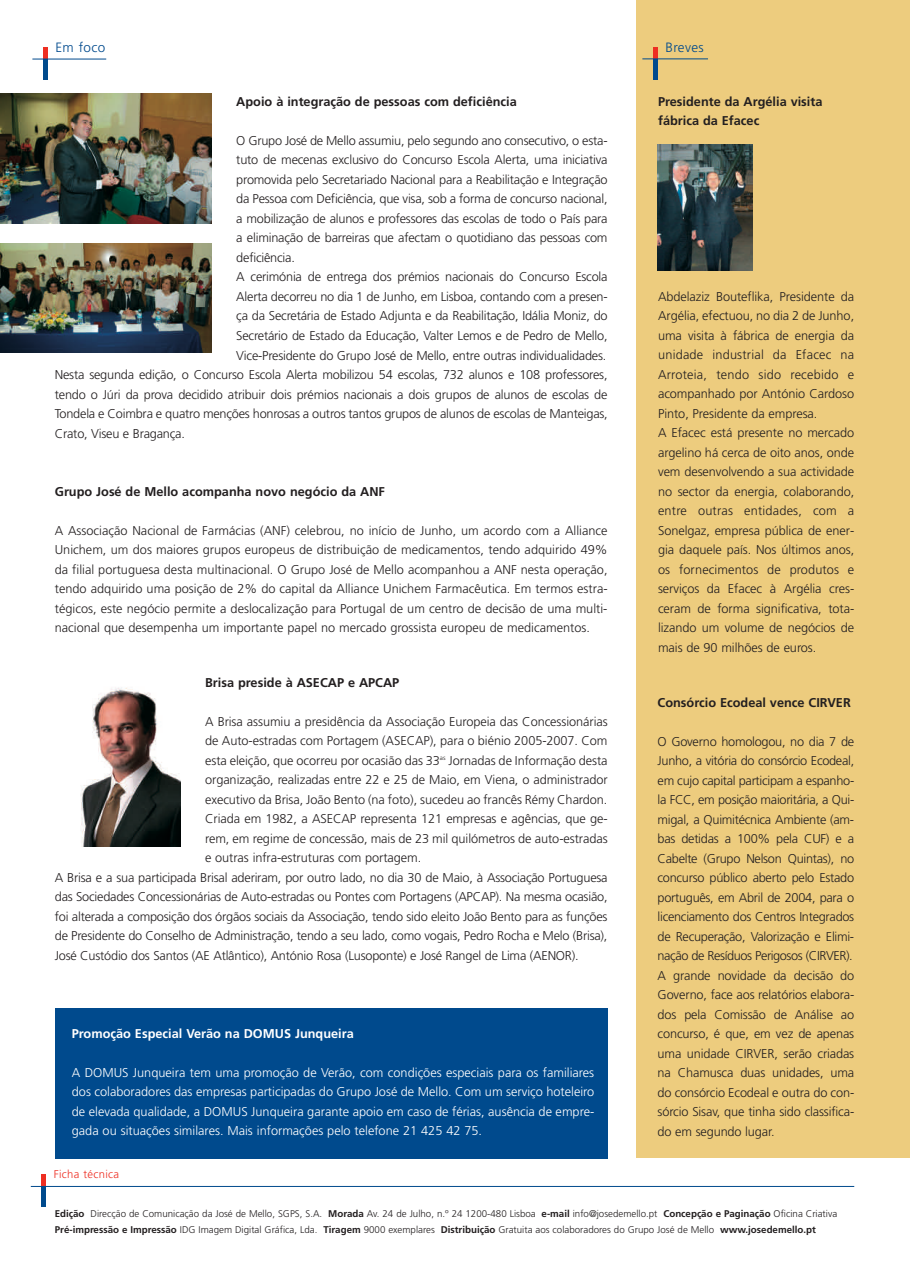
<style>
.page{position:relative;width:910px;height:1280px;background:#fff}
.page>*{position:absolute;margin:0;border:0;box-sizing:border-box;transform-origin:0 0}
.t1{font:300 13.5px "Frutiger";letter-spacing:.03em;color:#004a8d}
.t2{font:300 12.75px/19.5px "Frutiger";letter-spacing:-.015em;color:#231f20;text-align:justify}
.t3{font:300 12.75px/19.5px "Frutiger";color:#fff;text-align:justify}
.t4{font:700 12.75px/19.5px "Frutiger";color:#231f20}
.t5{font:700 12.75px "Frutiger";color:#fff}
.t6{font:300 11.25px "Frutiger";letter-spacing:.03em;color:#ee2e22}
.t7{font:300 9.75px/16.5px "Frutiger";color:#231f20}
.s1{font-weight:700}
</style>
<div class="page">
<div style="left:55px;top:1008px;width:553px;height:150px;background:#004a8d"></div>
<img style="left:80px;top:688px;width:100px;height:159px">
<img style="left:0;top:94px;width:211px;height:129px">
<img style="left:0;top:244px;width:211px;height:108px">
<div style="left:636px;top:0;width:273px;height:1158px;background:#edcc7e"></div>
<img style="left:658px;top:144px;width:94px;height:127px">
<hr style="left:41px;top:1174px;width:4px;height:13px;background:#ee2e22">
<hr style="left:41px;top:1186px;width:4px;height:21px;background:#004a8d">
<hr style="left:31px;top:1186px;width:823px;height:1px;background:#004a8d">
<hr style="left:43px;top:47px;width:4px;height:13px;background:#ee2e22">
<hr style="left:43px;top:59px;width:4px;height:21px;background:#004a8d">
<hr style="left:32px;top:59px;width:74px;height:1px;background:#004a8d">
<hr style="left:653px;top:47px;width:4px;height:12px;background:#ee2e22">
<hr style="left:653px;top:59px;width:4px;height:20px;background:#004a8d">
<hr style="left:642px;top:59px;width:66px;height:1px;background:#004a8d">
<p class="t1" style="left:55px;top:40px;width:51px">Em foco</p>
<p class="t1" style="left:665px;top:40px;width:40px">Breves</p>
<p class="t4" style="left:236px;top:92px;width:282px">Apoio à integração de pessoas com deficiência</p>
<p class="t2" style="left:236px;top:131px;width:373px">O Grupo José de Mello assumiu, pelo segundo ano consecutivo, o esta-</p>
<p class="t2" style="left:236px;top:150px;width:373px">tuto de mecenas exclusivo do Concurso Escola Alerta, uma iniciativa</p>
<p class="t2" style="left:236px;top:170px;width:373px">promovida pelo Secretariado Nacional para a Reabilitação e Integração</p>
<p class="t2" style="left:236px;top:189px;width:373px">da Pessoa com Deficiência, que visa, sob a forma de concurso nacional,</p>
<p class="t2" style="left:236px;top:209px;width:373px">a mobilização de alunos e professores das escolas de todo o País para</p>
<p class="t2" style="left:236px;top:228px;width:373px">a eliminação de barreiras que afectam o quotidiano das pessoas com</p>
<p class="t2" style="left:236px;top:248px;width:60px">deficiência.</p>
<p class="t2" style="left:236px;top:267px;width:373px">A cerimónia de entrega dos prémios nacionais do Concurso Escola</p>
<p class="t2" style="left:236px;top:287px;width:373px">Alerta decorreu no dia 1 de Junho, em Lisboa, contando com a presen-</p>
<p class="t2" style="left:236px;top:306px;width:373px">ça da Secretária de Estado Adjunta e da Reabilitação, Idália Moniz, do</p>
<p class="t2" style="left:236px;top:326px;width:373px">Secretário de Estado da Educação, Valter Lemos e de Pedro de Mello,</p>
<p class="t2" style="left:236px;top:345px;width:372px">Vice-Presidente do Grupo José de Mello, entre outras individualidades.</p>
<p class="t2" style="left:55px;top:365px;width:554px">Nesta segunda edição, o Concurso Escola Alerta mobilizou 54 escolas, 732 alunos e 108 professores,</p>
<p class="t2" style="left:55px;top:384px;width:554px">tendo o Júri da prova decidido atribuir dois prémios nacionais a dois grupos de alunos de escolas de</p>
<p class="t2" style="left:55px;top:404px;width:554px">Tondela e Coimbra e quatro menções honrosas a outros tantos grupos de alunos de escolas de Manteigas,</p>
<p class="t2" style="left:55px;top:423px;width:132px">Crato, Viseu e Bragança.</p>
<p class="t4" style="left:55px;top:482px;width:332px">Grupo José de Mello acompanha novo negócio da ANF</p>
<p class="t2" style="left:55px;top:521px;width:554px">A Associação Nacional de Farmácias (ANF) celebrou, no início de Junho, um acordo com a Alliance Unichem, um dos maiores grupos europeus de distribuição de medicamentos, tendo adquirido 49% da filial portuguesa desta multinacional. O Grupo José de Mello acompanhou a ANF nesta operação, tendo adquirido uma posição de 2% do capital da Alliance Unichem Farmacêutica. Em termos estra&shy;tégicos, este negócio permite a deslocalização para Portugal de um centro de decisão de uma multi&shy;nacional que desempenha um importante papel no mercado grossista europeu de medicamentos.</p>
<p class="t4" style="left:205px;top:673px;width:196px">Brisa preside à ASECAP e APCAP</p>
<p class="t2" style="left:205px;top:712px;width:404px">A Brisa assumiu a presidência da Associação Europeia das Concessionárias</p>
<p class="t2" style="left:205px;top:731px;width:404px">de Auto-estradas com Portagem (ASECAP), para o biénio 2005-2007. Com</p>
<p class="t2" style="left:205px;top:751px;width:404px">esta eleição, que ocorreu por ocasião das 33<sup>as</sup> Jornadas de Informação desta</p>
<p class="t2" style="left:205px;top:770px;width:404px">organização, realizadas entre 22 e 25 de Maio, em Viena, o administrador</p>
<p class="t2" style="left:205px;top:790px;width:404px">executivo da Brisa, João Bento (na foto), sucedeu ao francês Rémy Chardon.</p>
<p class="t2" style="left:205px;top:809px;width:404px">Criada em 1982, a ASECAP representa 121 empresas e agências, que ge-</p>
<p class="t2" style="left:205px;top:829px;width:404px">rem, em regime de concessão, mais de 23 mil quilómetros de auto-estradas</p>
<p class="t2" style="left:205px;top:848px;width:218px">e outras infra-estruturas com portagem.</p>
<p class="t2" style="left:55px;top:868px;width:554px">A Brisa e a sua participada Brisal aderiram, por outro lado, no dia 30 de Maio, à Associação Portuguesa</p>
<p class="t2" style="left:55px;top:887px;width:554px">das Sociedades Concessionárias de Auto-estradas ou Pontes com Portagens (APCAP). Na mesma ocasião,</p>
<p class="t2" style="left:55px;top:907px;width:554px">foi alterada a composição dos órgãos sociais da Associação, tendo sido eleito João Bento para as funções</p>
<p class="t2" style="left:55px;top:926px;width:554px">de Presidente do Conselho de Administração, tendo a seu lado, como vogais, Pedro Rocha e Melo (Brisa),</p>
<p class="t2" style="left:55px;top:946px;width:525px">José Custódio dos Santos (AE Atlântico), António Rosa (Lusoponte) e José Rangel de Lima (AENOR).</p>
<p class="t5" style="left:72px;top:1026px;width:284px">Promoção Especial Verão na DOMUS Junqueira</p>
<p class="t3" style="left:72px;top:1063px;width:524px">A DOMUS Junqueira tem uma promoção de Verão, com condições especiais para os familiares dos colaboradores das empresas participadas do Grupo José de Mello. Com um serviço hoteleiro de elevada qualidade, a DOMUS Junqueira garante apoio em caso de férias, ausência de empre&shy;gada ou situações similares. Mais informações pelo telefone 21 425 42 75.</p>
<p class="t6" style="left:54px;top:1167px;width:67px">Ficha técnica</p>
<p class="t4" style="left:658px;top:92px;width:166px">Presidente da Argélia visita fábrica da Efacec</p>
<p class="t2" style="left:658px;top:287px;width:198px;text-align:left">Abdelaziz Bouteflika, Presidente da Argélia, efectuou, no dia 2 de Junho, uma visita à fábrica de energia da unidade industrial da Efacec na Arroteia, tendo sido recebido e acompanhado por António Cardoso Pinto, Presidente da empresa.<br>A Efacec está presente no mercado argelino há cerca de oito anos, onde vem desenvolvendo a sua actividade no sector da energia, colaborando, entre outras entidades, com a Sonelgaz, empresa pública de ener&shy;gia daquele país. Nos últimos anos, os fornecimentos de produtos e serviços da Efacec à Argélia cres&shy;ceram de forma significativa, tota&shy;lizando um volume de negócios de mais de 90 milhões de euros.</p>
<p class="t4" style="left:658px;top:692px;width:195px">Consórcio Ecodeal vence CIRVER</p>
<p class="t2" style="left:658px;top:732px;width:198px">O Governo homologou, no dia 7 de Junho, a vitória do consórcio Ecodeal, em cujo capital participam a espanho&shy;la FCC, em posição maioritária, a Qui&shy;migal, a Quimitécnica Ambiente (am&shy;bas detidas a 100% pela CUF) e a Cabelte (Grupo Nelson Quintas), no concurso público aberto pelo Estado português, em Abril de 2004, para o licenciamento dos Centros Integrados de Recuperação, Valorização e Elimi&shy;nação de Resíduos Perigosos (CIRVER).<br>A grande novidade da decisão do Governo, face aos relatórios elabora&shy;dos pela Comissão de Análise ao concurso, é que, em vez de apenas uma unidade CIRVER, serão criadas na Chamusca duas unidades, uma do consórcio Ecodeal e outra do con&shy;sórcio Sisav, que tinha sido classifica&shy;do em segundo lugar.</p>
<p class="t7" style="left:55px;top:1205px;width:784px"><span class="s1">Edição</span> Direcção de Comunicação da José de Mello, SGPS, S.A. <span class="s1">Morada</span> Av. 24 de Julho, n.º 24 1200-480 Lisboa <span class="s1">e-mail</span> info@josedemello.pt <span class="s1">Concepção e Paginação</span> Oficina Criativa<br><span class="s1">Pré-impressão e Impressão</span> IDG Imagem Digital Gráfica, Lda. <span class="s1">Tiragem</span> 9000 exemplares <span class="s1">Distribuição</span> Gratuita aos colaboradores do Grupo José de Mello <span class="s1">www.josedemello.pt</span></p>
</div>
